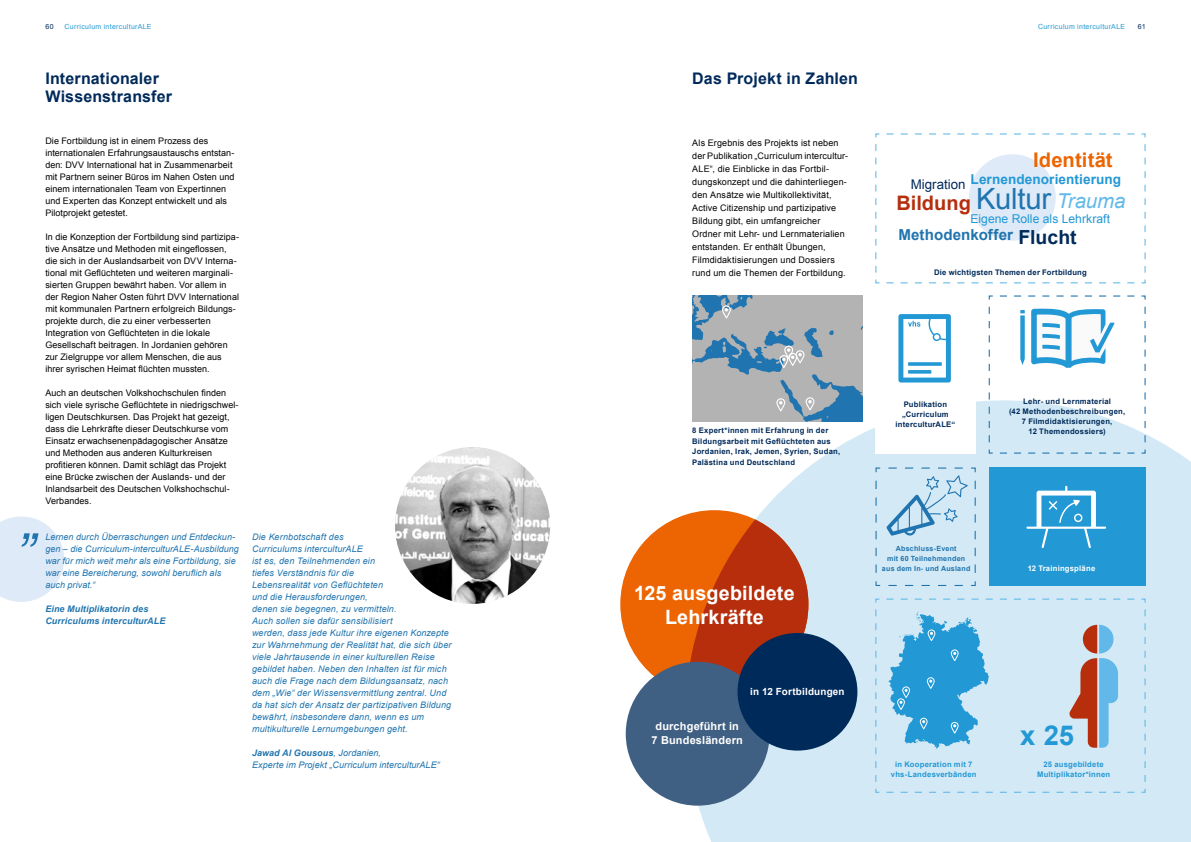
<style>
.page{position:relative;width:1191px;height:842px;background:#fff}
.page>*{position:absolute;margin:0;border:0;box-sizing:border-box;transform-origin:0 0}
.t1{font:29.2px "Arial";letter-spacing:-.01em;color:#2074af}
.t2{font:700 27.4px "Arial";color:#2298d5}
.t3{font:italic 20.5px "Arial";letter-spacing:-.005em;color:#62b9e9}
.t4{font:700 20.2px "Arial";letter-spacing:.01em;color:#ec6502}
.t5{font:700 20px "Arial";color:#b62e0c}
.t6{font:700 19.7px/24px "Arial";letter-spacing:.01em;color:#fff;text-align:center}
.t7{font:700 19.4px "Arial";color:#002a5a}
.t8{font:700 16px/18px "Arial";letter-spacing:.01em;color:#002a5a}
.t9{font:700 15.1px "Arial";letter-spacing:.005em;color:#2074af}
.t10{font:700 13.6px "Arial";letter-spacing:.005em;color:#2298d5}
.t11{font:13.3px "Arial";color:#002a5a}
.t12{font:12.1px "Arial";color:#2298d5}
.t13{font:700 11px/13.2px "Arial";letter-spacing:.015em;color:#fff;text-align:center}
.t14{font:700 9.9px "Arial";letter-spacing:.02em;color:#fff}
.t15{font:9px/12px "Arial";letter-spacing:.01em;color:#000}
.t16{font:italic 9px/12px "Arial";letter-spacing:.015em;color:#2074af}
.t17{font:italic 700 9px/12px "Arial";letter-spacing:.01em;color:#2074af}
.t18{font:700 7.7px/10px "Arial";letter-spacing:.03em;color:#002a5a;text-align:center}
.t19{font:700 7.7px/10px "Arial";letter-spacing:.03em;color:#2298d5;text-align:center}
.t20{font:700 7.7px "Arial";letter-spacing:.03em;color:#fff}
.t21{font:700 7.1px/10px "Arial";letter-spacing:.03em;color:#2074af;text-align:center}
.t22{font:7px "Arial";letter-spacing:.045em;color:#2298d5}
.t23{font:7px "Arial";color:#002a5a}
.s1{font-weight:700}
</style>
<div class="page">
<svg style="left:688px;top:397px;width:503px;height:445px;fill:#d3eaf6"></svg>
<div style="left:988px;top:467px;width:157px;height:119px;background:#2298d5"></div>
<svg style="left:988px;top:295px;width:158px;height:159px"></svg>
<svg style="left:875px;top:133px;width:271px;height:151px"></svg>
<svg style="left:1026px;top:486px;width:80px;height:62px"></svg>
<svg style="left:875px;top:467px;width:101px;height:119px;background:#c4e0f0"></svg>
<svg style="left:874px;top:598px;width:272px;height:195px;background:#b1d5e8"></svg>
<svg style="left:692px;top:296px;width:170px;height:126px;background:#96a7b3"></svg>
<div style="left:875px;top:296px;width:100px;height:158px;background:#fff"></div>
<svg style="left:898px;top:314px;width:53px;height:68px"></svg>
<div style="left:620px;top:510px;width:188px;height:188px;background:#ec6502;border-radius:50%"></div>
<svg style="left:686px;top:519px;width:122px;height:156px"></svg>
<div style="left:626px;top:662px;width:143px;height:144px;background:#406083;border-radius:50%"></div>
<div style="left:737px;top:633px;width:120px;height:118px;background:#002a5a;border-radius:50%"></div>
<div style="left:969px;top:154px;width:86px;height:87px;background:#deeaf8;border-radius:50%"></div>
<img style="left:395px;top:447px;width:155px;height:157px">
<svg style="left:0;top:516px;width:64px;height:86px"></svg>
<p class="t23" style="left:45px;top:22px;width:10px">60</p>
<p class="t22" style="left:64px;top:22px;width:89px">Curriculum interculturALE</p>
<p class="t22" style="left:1038px;top:22px;width:89px">Curriculum interculturALE</p>
<p class="t23" style="left:1137px;top:22px;width:9px">61</p>
<h3 class="t8" style="left:45px;top:70px;width:128px">Internationaler<br>Wissenstransfer</h3>
<p class="t15" style="left:45px;top:135px;width:191px">Die Fortbildung ist in einem Prozess des internationalen Erfahrungsaustauschs entstan&shy;den: DVV International hat in Zusammenarbeit mit Partnern seiner Büros im Nahen Osten und einem internationalen Team von Expertinnen und Experten das Konzept entwickelt und als Pilotprojekt getestet.</p>
<p class="t15" style="left:45px;top:231px;width:195px">In die Konzeption der Fortbildung sind partizipa&shy;tive Ansätze und Methoden mit eingeflossen, die sich in der Auslandsarbeit von DVV Interna&shy;tional mit Geflüchteten und weiteren marginali&shy;sierten Gruppen bewährt haben. Vor allem in der Region Naher Osten führt DVV International mit kommunalen Partnern erfolgreich Bildungs&shy;projekte durch, die zu einer verbesserten Integration von Geflüchteten in die lokale Gesellschaft beitragen. In Jordanien gehören zur Zielgruppe vor allem Menschen, die aus ihrer syrischen Heimat flüchten mussten.</p>
<p class="t15" style="left:45px;top:387px;width:195px">Auch an deutschen Volkshochschulen finden sich viele syrische Geflüchtete in niedrigschwel&shy;ligen Deutschkursen. Das Projekt hat gezeigt, dass die Lehrkräfte dieser Deutschkurse vom Einsatz erwachsenenpädagogischer Ansätze und Methoden aus anderen Kulturkreisen profitieren können. Damit schlägt das Projekt eine Brücke zwischen der Auslands- und der Inlandsarbeit des Deutschen Volkshochschul-Verbandes.</p>
<p class="t16" style="left:45px;top:531px;width:195px">Lernen durch Überraschungen und Entdeckun&shy;gen – die Curriculum-interculturALE-Ausbildung war für mich weit mehr als eine Fortbildung, sie war eine Bereicherung, sowohl beruflich als auch privat.“</p>
<p class="t17" style="left:45px;top:603px;width:122px">Eine Multiplikatorin des<br>Curriculums interculturALE</p>
<p class="t16" style="left:252px;top:531px;width:201px">Die Kernbotschaft des<br>Curriculums interculturALE<br>ist es, den Teilnehmenden ein<br>tiefes Verständnis für die<br>Lebensrealität von Geflüchteten<br>und die Herausforderungen,<br>denen sie begegnen, zu vermitteln.<br>Auch sollen sie dafür sensibilisiert<br>werden, dass jede Kultur ihre eigenen Konzepte zur Wahrnehmung der Realität hat, die sich über viele Jahrtausende in einer kulturellen Reise gebildet haben. Neben den Inhalten ist für mich auch die Frage nach dem Bildungsansatz, nach dem „Wie“ der Wissensvermittlung zentral. Und da hat sich der Ansatz der partizipativen Bildung bewährt, insbesondere dann, wenn es um multikulturelle Lernumgebungen geht.</p>
<p class="t16" style="left:252px;top:747px;width:189px"><span class="s1">Jawad Al Gousous</span>, Jordanien,<br>Experte im Projekt „Curriculum interculturALE“</p>
<h3 class="t8" style="left:692px;top:70px;width:167px">Das Projekt in Zahlen</h3>
<p class="t15" style="left:692px;top:137px;width:157px;line-height:13px">Als Ergebnis des Projekts ist neben der Publikation „Curriculum intercultur-ALE“, die Einblicke in das Fortbil&shy;dungskonzept und die dahinterliegen&shy;den Ansätze wie Multikollektivität, Active Citizenship und partizipative Bildung gibt, ein umfangreicher Ordner mit Lehr- und Lernmaterialien entstanden. Er enthält Übungen, Filmdidaktisierungen und Dossiers rund um die Themen der Fortbildung.</p>
<h3 class="t4" style="left:1033px;top:147px;width:81px">Identität</h3>
<h3 class="t10" style="left:970px;top:170px;width:152px">Lernendenorientierung</h3>
<h3 class="t11" style="left:910px;top:176px;width:56px">Migration</h3>
<h3 class="t5" style="left:896px;top:190px;width:76px">Bildung</h3>
<h1 class="t1" style="left:976px;top:180px;width:76px">Kultur</h1>
<h3 class="t3" style="left:1056px;top:188px;width:70px">Trauma</h3>
<h3 class="t12" style="left:970px;top:211px;width:141px">Eigene Rolle als Lehrkraft</h3>
<h3 class="t9" style="left:898px;top:225px;width:116px">Methodenkoffer</h3>
<h3 class="t7" style="left:1018px;top:225px;width:60px">Flucht</h3>
<p class="t18" style="left:934px;top:267px;width:154px">Die wichtigsten Themen der Fortbildung</p>
<p class="t18" style="left:692px;top:425px;width:150px;line-height:10.7px;text-align:left">8 Expert*innen mit Erfahrung in der Bildungsarbeit mit Geflüchteten aus Jordanien, Irak, Jemen, Syrien, Sudan, Palästina und Deutschland</p>
<h3 class="t6" style="left:634px;top:582px;width:162px">125 ausgebildete<br>Lehrkräfte</h3>
<p class="t14" style="left:750px;top:685px;width:96px">in 12 Fortbildungen</p>
<p class="t13" style="left:651px;top:720px;width:93px">durchgeführt in<br>7 Bundesländern</p>
<p class="t18" style="left:895px;top:399px;width:61px">Publikation „Curriculum interculturALE“</p>
<p class="t18" style="left:1009px;top:396px;width:118px">Lehr- und Lernmaterial<br>(42 Methodenbeschreibungen,<br>7 Filmdidaktisierungen,<br>12 Themendossiers)</p>
<p class="t21" style="left:882px;top:544px;width:90px">Abschluss-Event<br>mit 60 Teilnehmenden aus dem In- und Ausland</p>
<p class="t20" style="left:1027px;top:563px;width:69px">12 Trainingspläne</p>
<p class="t19" style="left:891px;top:759px;width:87px">in Kooperation mit 7 vhs-Landesverbänden</p>
<h2 class="t2" style="left:1020px;top:718px;width:55px">x 25</h2>
<p class="t19" style="left:1037px;top:759px;width:75px">25 ausgebildete<br>Multiplikator*innen</p>
</div>
